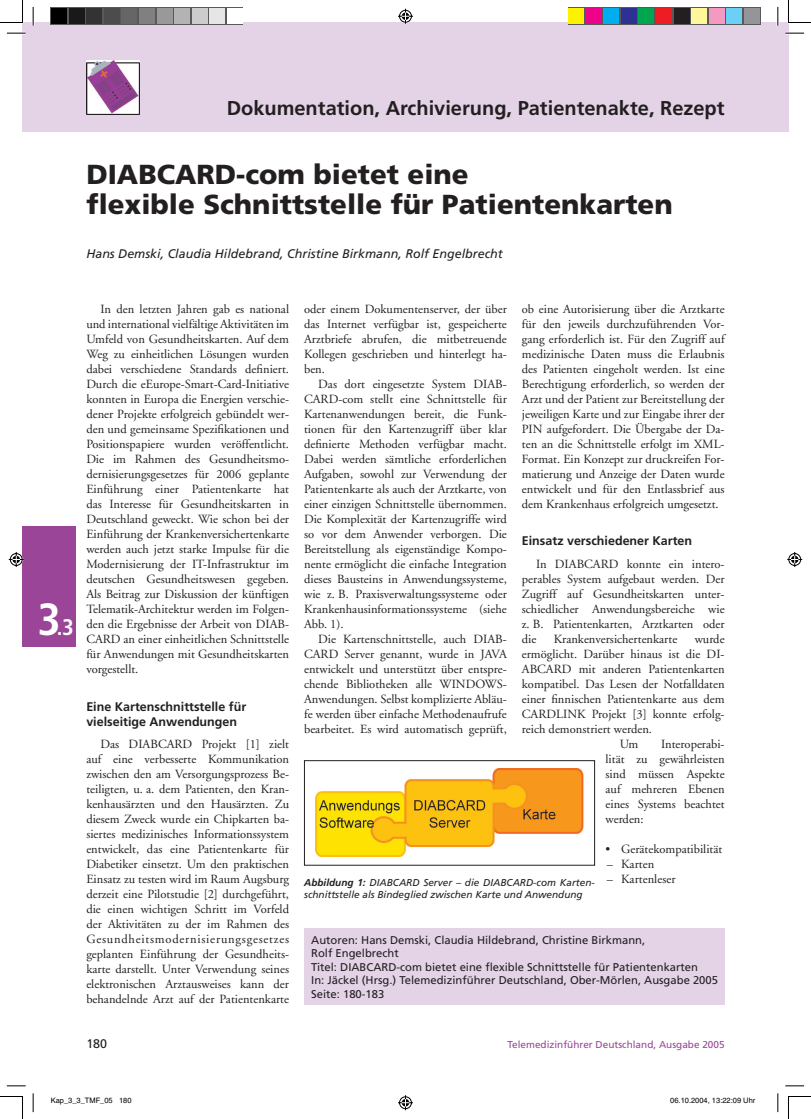
<style>
.page{position:relative;width:811px;height:1119px;background:#fff}
.page>*{position:absolute;margin:0;border:0;box-sizing:border-box;transform-origin:0 0}
.t1{font:900 27.5px/30px "Frutiger";color:#231f20}
.t2{font:700 condensed 22.5px "Frutiger";color:#fff}
.t3{font:700 20px "Frutiger";color:#231f20}
.t4{font:12.5px/15px "Adobe Garamond";color:#231f20;text-align:justify}
.t5{font:700 12.5px/15px "Frutiger";color:#231f20}
.t6{font:italic 12.5px "Frutiger";color:#231f20}
.t7{font:12.5px "Frutiger";color:#231f20}
.t8{font:11.25px/13.5px "Frutiger";color:#231f20}
.t9{font:italic 10px "Frutiger";color:#231f20}
.t10{font:10px "Frutiger";color:#9b4599}
.t11{font:7.5px "Helvetica";color:#000}
.s1{font-size:45px}
.s2{font-weight:700}
</style>
<div class="page">
<div style="left:22px;top:23px;width:755px;height:109px;background:#e4d3e7"></div>
<img style="left:86px;top:61px;width:53px;height:54px">
<div style="left:22px;top:526px;width:54px;height:120px;background:#9b4599"></div>
<div style="left:777px;top:23px;width:11px;height:109px;background:#e4d3e7"></div>
<div style="left:304px;top:928px;width:420px;height:76px;background:#e4d3e7"></div>
<img style="left:315px;top:769px;width:269px;height:87px">
<div style="left:304px;top:760px;width:290px;height:105px;border:1px solid #231f20"></div>
<hr style="left:7px;top:32px;width:19px;height:3px;background:#fff">
<hr style="left:785px;top:32px;width:18px;height:3px;background:#fff">
<hr style="left:32px;top:7px;width:3px;height:19px;background:#fff">
<hr style="left:776px;top:7px;width:3px;height:19px;background:#fff">
<svg style="left:7px;top:33px;width:19px;height:1px"></svg>
<svg style="left:785px;top:33px;width:18px;height:1px"></svg>
<svg style="left:7px;top:1085px;width:19px;height:1px"></svg>
<svg style="left:785px;top:1085px;width:18px;height:1px"></svg>
<svg style="left:33px;top:7px;width:1px;height:19px"></svg>
<svg style="left:33px;top:1093px;width:1px;height:19px"></svg>
<svg style="left:777px;top:7px;width:1px;height:19px"></svg>
<svg style="left:777px;top:1093px;width:1px;height:19px"></svg>
<svg style="left:0;top:0;width:23px;height:23px"></svg>
<svg style="left:0;top:1096px;width:23px;height:23px"></svg>
<svg style="left:788px;top:0;width:22px;height:23px"></svg>
<svg style="left:788px;top:1096px;width:22px;height:23px"></svg>
<svg style="left:396px;top:8px;width:18px;height:16px"></svg>
<svg style="left:398px;top:1095px;width:15px;height:16px"></svg>
<svg style="left:8px;top:552px;width:16px;height:15px"></svg>
<svg style="left:787px;top:552px;width:16px;height:15px"></svg>
<svg style="left:51px;top:8px;width:192px;height:17px"></svg>
<div style="left:52px;top:9px;width:15px;height:15px;background:#000"></div>
<div style="left:69px;top:9px;width:15px;height:15px;background:#191919"></div>
<div style="left:87px;top:9px;width:15px;height:15px;background:#333"></div>
<div style="left:104px;top:9px;width:15px;height:15px;background:#4c4c4c"></div>
<div style="left:122px;top:9px;width:15px;height:15px;background:#666"></div>
<div style="left:139px;top:9px;width:15px;height:15px;background:#808080"></div>
<div style="left:157px;top:9px;width:15px;height:15px;background:#999"></div>
<div style="left:174px;top:9px;width:15px;height:15px;background:#b3b3b3"></div>
<div style="left:192px;top:9px;width:15px;height:15px;background:#ccc"></div>
<div style="left:209px;top:9px;width:15px;height:15px;background:#e6e6e6"></div>
<div style="left:227px;top:9px;width:15px;height:15px;background:#fff"></div>
<svg style="left:567px;top:8px;width:193px;height:17px"></svg>
<div style="left:568px;top:9px;width:15px;height:15px;background:#fff101"></div>
<div style="left:586px;top:9px;width:15px;height:15px;background:#ed028c"></div>
<div style="left:603px;top:9px;width:15px;height:15px;background:#00aeef"></div>
<div style="left:621px;top:9px;width:15px;height:15px;background:#2e3092"></div>
<div style="left:638px;top:9px;width:15px;height:15px;background:#00a54f"></div>
<div style="left:656px;top:9px;width:15px;height:15px;background:#ee1d23"></div>
<div style="left:673px;top:9px;width:15px;height:15px;background:#231f20"></div>
<div style="left:691px;top:9px;width:15px;height:15px;background:#fff79a"></div>
<div style="left:708px;top:9px;width:15px;height:15px;background:#f499c2"></div>
<div style="left:726px;top:9px;width:15px;height:15px;background:#6ccff6"></div>
<div style="left:743px;top:9px;width:15px;height:15px;background:#939598"></div>
<h3 class="t3" style="left:227px;top:100px;width:499px">Dokumentation, Archivierung, Patientenakte, Rezept</h3>
<h1 class="t1" style="left:86px;top:162px;width:587px">DIABCARD-com bietet eine<br>flexible Schnittstelle für Patientenkarten</h1>
<p class="t6" style="left:86px;top:248px;width:418px">Hans Demski, Claudia Hildebrand, Christine Birkmann, Rolf Engelbrecht</p>
<h2 class="t2" style="left:38px;top:618px;width:38px"><span class="s1">3</span>.3</h2>
<p class="t4" style="left:86px;top:303px;width:204px;text-indent:14px">In den letzten Jahren gab es national und international vielfältige Aktivitäten im Umfeld von Gesundheitskarten. Auf dem Weg zu einheitlichen Lösungen wurden dabei verschiedene Standards definiert.<br>Durch die eEurope-Smart-Card-Initiative konnten in Europa die Energien verschie&shy;dener Projekte erfolgreich gebündelt wer&shy;den und gemeinsame Spezifikationen und Positionspapiere wurden veröffentlicht.<br>Die im Rahmen des Gesundheitsmo&shy;dernisierungsgesetzes für 2006 geplante Einführung einer Patientenkarte hat das Interesse für Gesundheitskarten in Deutschland geweckt. Wie schon bei der Einführung der Krankenversichertenkarte werden auch jetzt starke Impulse für die Modernisierung der IT-Infrastruktur im deutschen Gesundheitswesen gegeben.<br>Als Beitrag zur Diskussion der künftigen Telematik-Architektur werden im Folgen&shy;den die Ergebnisse der Arbeit von DIAB-CARD an einer einheitlichen Schnittstelle für Anwendungen mit Gesundheitskarten vorgestellt.</p>
<p class="t5" style="left:86px;top:699px;width:161px">Eine Kartenschnittstelle für vielseitige Anwendungen</p>
<p class="t4" style="left:86px;top:738px;width:204px;text-indent:14px">Das DIABCARD Projekt [1] zielt auf eine verbesserte Kommunikation zwischen den am Versorgungsprozess Be&shy;teiligten, u. a. dem Patienten, den Kran&shy;kenhausärzten und den Hausärzten. Zu diesem Zweck wurde ein Chipkarten ba&shy;siertes medizinisches Informationssystem entwickelt, das eine Patientenkarte für Diabetiker einsetzt. Um den praktischen Einsatz zu testen wird im Raum Augsburg derzeit eine Pilotstudie [2] durchgeführt, die einen wichtigen Schritt im Vorfeld der Aktivitäten zu der im Rahmen des Gesundheitsmodernisierungsgesetzes geplanten Einführung der Gesundheits&shy;karte darstellt. Unter Verwendung seines elektronischen Arztausweises kann der behandelnde Arzt auf der Patientenkarte</p>
<p class="t4" style="left:304px;top:303px;width:204px">oder einem Dokumentenserver, der über das Internet verfügbar ist, gespeicherte Arztbriefe abrufen, die mitbetreuende Kollegen geschrieben und hinterlegt ha&shy;ben.</p>
<p class="t4" style="left:304px;top:378px;width:204px;text-indent:14px">Das dort eingesetzte System DIAB-CARD-com stellt eine Schnittstelle für Kartenanwendungen bereit, die Funk&shy;tionen für den Kartenzugriff über klar definierte Methoden verfügbar macht.<br>Dabei werden sämtliche erforderlichen Aufgaben, sowohl zur Verwendung der Patientenkarte als auch der Arztkarte, von einer einzigen Schnittstelle übernommen.<br>Die Komplexität der Kartenzugriffe wird so vor dem Anwender verborgen. Die Bereitstellung als eigenständige Kompo&shy;nente ermöglicht die einfache Integration dieses Bausteins in Anwendungssysteme, wie z. B. Praxisverwaltungssysteme oder Krankenhausinformationssysteme (siehe Abb. 1).</p>
<p class="t4" style="left:304px;top:633px;width:204px;text-indent:14px">Die Kartenschnittstelle, auch DIAB-CARD Server genannt, wurde in JAVA entwickelt und unterstützt über entspre&shy;chende Bibliotheken alle WINDOWS-Anwendungen. Selbst komplizierte Abläu&shy;fe werden über einfache Methodenaufrufe bearbeitet. Es wird automatisch geprüft,</p>
<p class="t4" style="left:521px;top:303px;width:204px">ob eine Autorisierung über die Arztkarte für den jeweils durchzuführenden Vor&shy;gang erforderlich ist. Für den Zugriff auf medizinische Daten muss die Erlaubnis des Patienten eingeholt werden. Ist eine Berechtigung erforderlich, so werden der Arzt und der Patient zur Bereitstellung der jeweiligen Karte und zur Eingabe ihrer der PIN aufgefordert. Die Übergabe der Da&shy;ten an die Schnittstelle erfolgt im XML-Format. Ein Konzept zur druckreifen For&shy;matierung und Anzeige der Daten wurde entwickelt und für den Entlassbrief aus dem Krankenhaus erfolgreich umgesetzt.</p>
<p class="t5" style="left:521px;top:534px;width:172px">Einsatz verschiedener Karten</p>
<p class="t4" style="left:521px;top:558px;width:204px;text-indent:14px">In DIABCARD konnte ein intero&shy;perables System aufgebaut werden. Der Zugriff auf Gesundheitskarten unter&shy;schiedlicher Anwendungsbereiche wie z. B. Patientenkarten, Arztkarten oder die</p>
<p class="t4" style="left:553px;top:633px;width:125px">Krankenversichertenkarte</p>
<p class="t4" style="left:694px;top:633px;width:31px">wurde</p>
<p class="t4" style="left:521px;top:648px;width:204px">ermöglicht. Darüber hinaus ist die DI-</p>
<p class="t4" style="left:521px;top:663px;width:204px">ABCARD mit anderen Patientenkarten</p>
<p class="t4" style="left:521px;top:678px;width:204px">kompatibel. Das Lesen der Notfalldaten</p>
<p class="t4" style="left:521px;top:693px;width:204px">einer finnischen Patientenkarte aus dem</p>
<p class="t4" style="left:521px;top:708px;width:204px">CARDLINK Projekt [3] konnte erfolg-</p>
<p class="t4" style="left:521px;top:723px;width:132px">reich demonstriert werden.</p>
<p class="t4" style="left:619px;top:738px;width:20px">Um</p>
<p class="t4" style="left:605px;top:738px;width:121px;text-indent:55px">Interoperabi&shy;lität zu gewährleisten sind müssen Aspekte auf mehreren Ebenen eines Systems beachtet werden:</p>
<p class="t4" style="left:605px;top:843px;width:118px">• Gerätekompatibilität</p>
<p class="t4" style="left:607px;top:858px;width:49px">– Karten</p>
<p class="t9" style="left:304px;top:878px;width:292px"><span class="s2">Abbildung 1:</span> DIABCARD Server – die DIABCARD-com Karten-</p>
<p class="t4" style="left:607px;top:873px;width:70px">– Kartenleser</p>
<p class="t9" style="left:304px;top:890px;width:280px">schnittstelle als Bindeglied zwischen Karte und Anwendung</p>
<p class="t8" style="left:311px;top:933px;width:408px">Autoren: Hans Demski, Claudia Hildebrand, Christine Birkmann,<br>Rolf Engelbrecht<br>Titel: DIABCARD-com bietet eine flexible Schnittstelle für Patientenkarten<br>In: Jäckel (Hrsg.) Telemedizinführer Deutschland, Ober-Mörlen, Ausgabe 2005<br>Seite: 180-183</p>
<p class="t7" style="left:86px;top:1038px;width:22px">180</p>
<p class="t10" style="left:507px;top:1040px;width:219px">Telemedizinführer Deutschland, Ausgabe 2005</p>
<p class="t11" style="left:51px;top:1098px;width:82px">Kap_3_3_TMF_05 180</p>
<p class="t11" style="left:670px;top:1098px;width:87px">06.10.2004, 13:22:09 Uhr</p>
</div>
